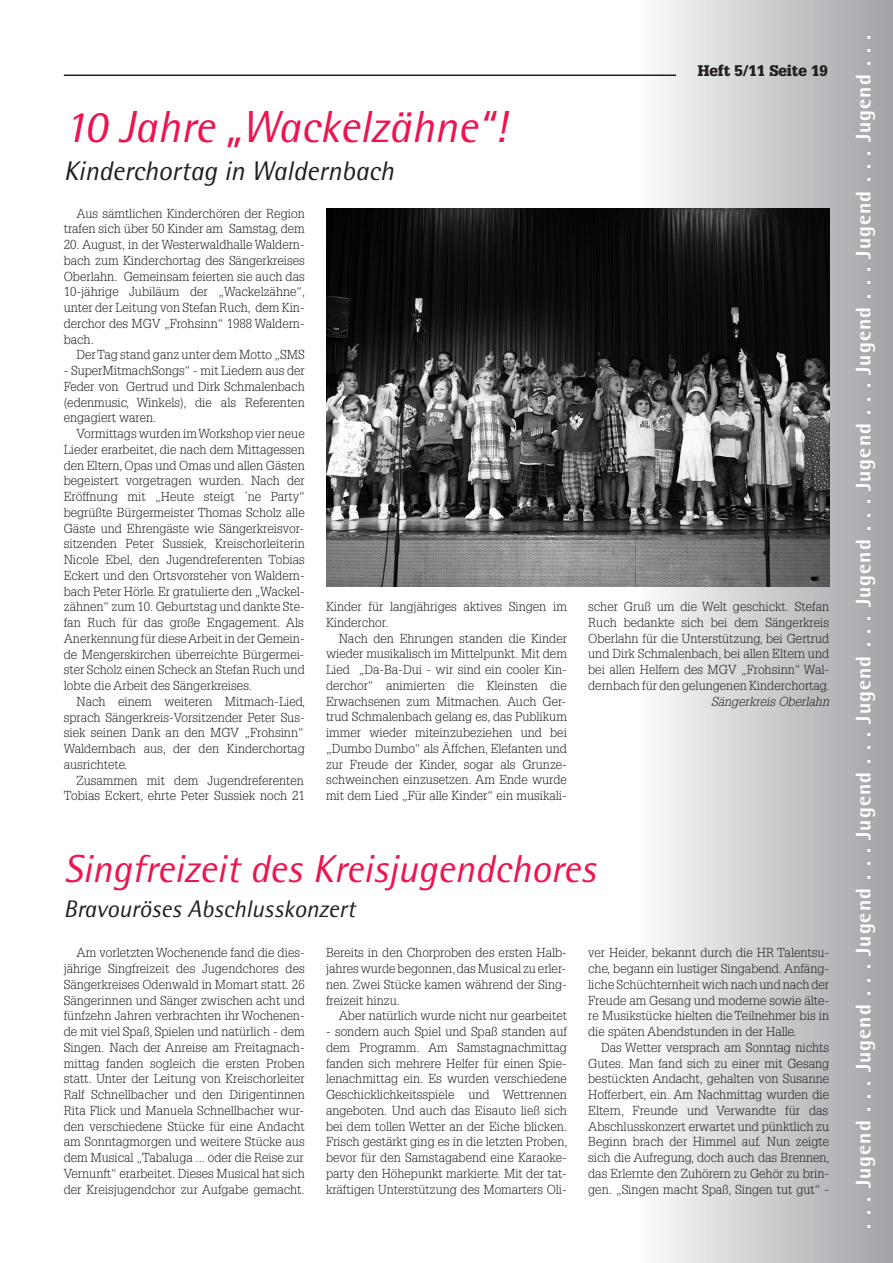
<style>
.page{position:relative;width:893px;height:1263px;background:#fff}
.page>*{position:absolute;margin:0;border:0;box-sizing:border-box;transform-origin:0 0}
.t1{font:italic 45px "Rotis Semi Sans";color:#ed1450}
.t2{font:italic 39px "Rotis Semi Sans";color:#ed1450}
.t3{font:italic 27px "Rotis Semi Sans";color:#231f20}
.t4{font:italic 24px "Rotis Semi Sans";color:#231f20}
.t5{font:800 21px "Rotis Semi Sans";letter-spacing:.05em;color:#fff}
.t6{font:900 15px "Glypha";color:#231f20}
.t7{font:300 12.75px/15.8px "Glypha";color:#231f20;text-align:justify}
.t8{font:italic 300 12.75px "Glypha";letter-spacing:.005em;color:#231f20}
</style>
<div class="page">
<img style="left:638px;top:0;width:255px;height:1263px">
<hr style="left:64px;top:75px;width:612px;height:1px;background:#231f20">
<img style="left:326px;top:208px;width:503px;height:379px">
<h1 class="t1" style="left:64px;top:111px;width:444px">10 Jahre „Wackelzähne“!</h1>
<h3 class="t3" style="left:64px;top:161px;width:332px">Kinderchortag in Waldernbach</h3>
<p class="t7" style="left:64px;top:206px;width:242px;text-align:right">Aus sämtlichen Kinderchören der Region trafen sich über 50 Kinder am Samstag, dem</p>
<p class="t7" style="left:64px;top:238px;width:243px">20. August, in der Westerwaldhalle Waldern&shy;bach zum Kinderchortag des Sängerkreises Oberlahn. Gemeinsam feierten sie auch das 10-jährige Jubiläum der „Wackelzähne“, unter der Leitung von Stefan Ruch, dem Kin&shy;derchor des MGV „Frohsinn“ 1988 Waldern&shy;bach.</p>
<p class="t7" style="left:77px;top:348px;width:230px">DerTag stand ganz unter dem Motto „SMS</p>
<p class="t7" style="left:64px;top:364px;width:242px">- SuperMitmachSongs“ - mit Liedern aus der Feder von Gertrud und Dirk Schmalenbach (edenmusic, Winkels), die als Referenten engagiert waren.</p>
<p class="t7" style="left:64px;top:427px;width:242px;text-indent:13px">Vormittags wurden imWorkshop vier neue Lieder erarbeitet, die nach dem Mittagessen den Eltern, Opas und Omas und allen Gästen begeistert vorgetragen wurden. Nach der Eröffnung mit „Heute steigt ´ne Party“ begrüßte Bürgermeister Thomas Scholz alle Gäste und Ehrengäste wie Sängerkreisvor&shy;sitzenden Peter Sussiek, Kreischorleiterin Nicole Ebel, den Jugendreferenten Tobias Eckert und den Ortsvorsteher von Waldern&shy;bach Peter Hörle. Er gratulierte den „Wackel&shy;zähnen“ zum 10. Geburtstag und dankte Ste&shy;fan Ruch für das große Engagement. Als Anerkennung für dieseArbeit in der Gemein&shy;de Mengerskirchen überreichte Bürgermei&shy;ster Scholz einen Scheck an Stefan Ruch und lobte die Arbeit des Sängerkreises.</p>
<p class="t7" style="left:64px;top:694px;width:243px;text-align:left;text-indent:13px">Nach einem weiteren Mitmach-Lied, sprach Sängerkreis-Vorsitzender Peter Sus&shy;siek seinen Dank an den MGV „Frohsinn“ Waldernbach aus, der den Kinderchortag ausrichtete.</p>
<p class="t7" style="left:64px;top:773px;width:242px;text-align:right">Zusammen mit dem Jugendreferenten<br>Tobias Eckert, ehrte Peter Sussiek noch 21</p>
<p class="t7" style="left:326px;top:600px;width:242px">Kinder für langjähriges aktives Singen im<br>Kinderchor.</p>
<p class="t7" style="left:326px;top:631px;width:242px;text-indent:13px">Nach den Ehrungen standen die Kinder wieder musikalisch im Mittelpunkt. Mit dem Lied „Da-Ba-Dui - wir sind ein cooler Kin&shy;derchor“ animierten die Kleinsten die Erwachsenen zum Mitmachen. Auch Ger&shy;trud Schmalenbach gelang es, das Publikum immer wieder miteinzubeziehen und bei „Dumbo Dumbo“ als Äffchen, Elefanten und zur Freude der Kinder, sogar als Grunze&shy;schweinchen einzusetzen. Am Ende wurde mit dem Lied „Für alle Kinder“ ein musikali-</p>
<p class="t6" style="left:698px;top:65px;width:131px">Heft 5/11 Seite 19</p>
<p class="t7" style="left:588px;top:600px;width:242px">scher Gruß um die Welt geschickt. Stefan Ruch bedankte sich bei dem Sängerkreis Oberlahn für die Unterstützung, bei Gertrud und Dirk Schmalenbach, bei allen Eltern und bei allen Helfern des MGV „Frohsinn“ Wal&shy;dernbach für den gelungenen Kinderchortag.</p>
<p class="t8" style="left:711px;top:696px;width:120px">Sängerkreis Oberlahn</p>
<h2 class="t2" style="left:64px;top:855px;width:534px">Singfreizeit des Kreisjugendchores</h2>
<h3 class="t4" style="left:64px;top:900px;width:293px">Bravouröses Abschlusskonzert</h3>
<p class="t7" style="left:64px;top:946px;width:242px;text-indent:13px">Am vorletzten Wochenende fand die dies&shy;jährige Singfreizeit des Jugendchores des Sängerkreises Odenwald in Momart statt. 26<br>Sängerinnen und Sänger zwischen acht und fünfzehn Jahren verbrachten ihr Wochenen&shy;de mit viel Spaß, Spielen und natürlich - dem Singen. Nach der Anreise am Freitagnach&shy;mittag fanden sogleich die ersten Proben statt. Unter der Leitung von Kreischorleiter Ralf Schnellbacher und den Dirigentinnen Rita Flick und Manuela Schnellbacher wur&shy;den verschiedene Stücke für eine Andacht am Sonntagmorgen und weitere Stücke aus dem Musical „Tabaluga ... oder die Reise zur Vernunft“ erarbeitet. Dieses Musical hat sich der Kreisjugendchor zur Aufgabe gemacht.</p>
<p class="t7" style="left:326px;top:946px;width:242px">Bereits in den Chorproben des ersten Halb&shy;jahreswurde begonnen,das Musical zu erler&shy;nen. Zwei Stücke kamen während der Sing&shy;freizeit hinzu.</p>
<p class="t7" style="left:339px;top:1009px;width:230px">Aber natürlich wurde nicht nur gearbeitet</p>
<p class="t7" style="left:326px;top:1025px;width:243px">- sondern auch Spiel und Spaß standen auf dem Programm. Am Samstagnachmittag fanden sich mehrere Helfer für einen Spie&shy;lenachmittag ein. Es wurden verschiedene Geschicklichkeitsspiele und Wettrennen angeboten. Und auch das Eisauto ließ sich bei dem tollen Wetter an der Eiche blicken.<br>Frisch gestärkt ging es in die letzten Proben, bevor für den Samstagabend eine Karaoke&shy;party den Höhepunkt markierte. Mit der tat&shy;kräftigen Unterstützung des Momarters Oli-</p>
<p class="t7" style="left:588px;top:946px;width:242px">ver Heider, bekannt durch die HR Talentsu&shy;che, begann ein lustiger Singabend. Anfäng&shy;liche Schüchternheitwich nach und nach der Freude am Gesang und moderne sowie älte&shy;re Musikstücke hielten die Teilnehmer bis in die späten Abendstunden in der Halle.</p>
<p class="t7" style="left:588px;top:1040px;width:243px;text-align:left;text-indent:13px">Das Wetter versprach am Sonntag nichts Gutes. Man fand sich zu einer mit Gesang bestückten Andacht, gehalten von Susanne Hofferbert, ein. Am Nachmittag wurden die Eltern, Freunde und Verwandte für das Abschlusskonzert erwartet und pünktlich zu Beginn brach der Himmel auf. Nun zeigte sich die Aufregung, doch auch das Brennen, das Erlernte den Zuhörern zu Gehör zu brin&shy;gen. „Singen macht Spaß, Singen tut gut“ -</p>
<h3 class="t5" style="left:856px;top:1228px;width:1195px;rotate:-90deg">. . . Jugend . . . Jugend . . . Jugend . . . Jugend . . . Jugend . . . Jugend . . . Jugend . . . Jugend . . . Jugend . . . Jugend . . .</h3>
</div>
